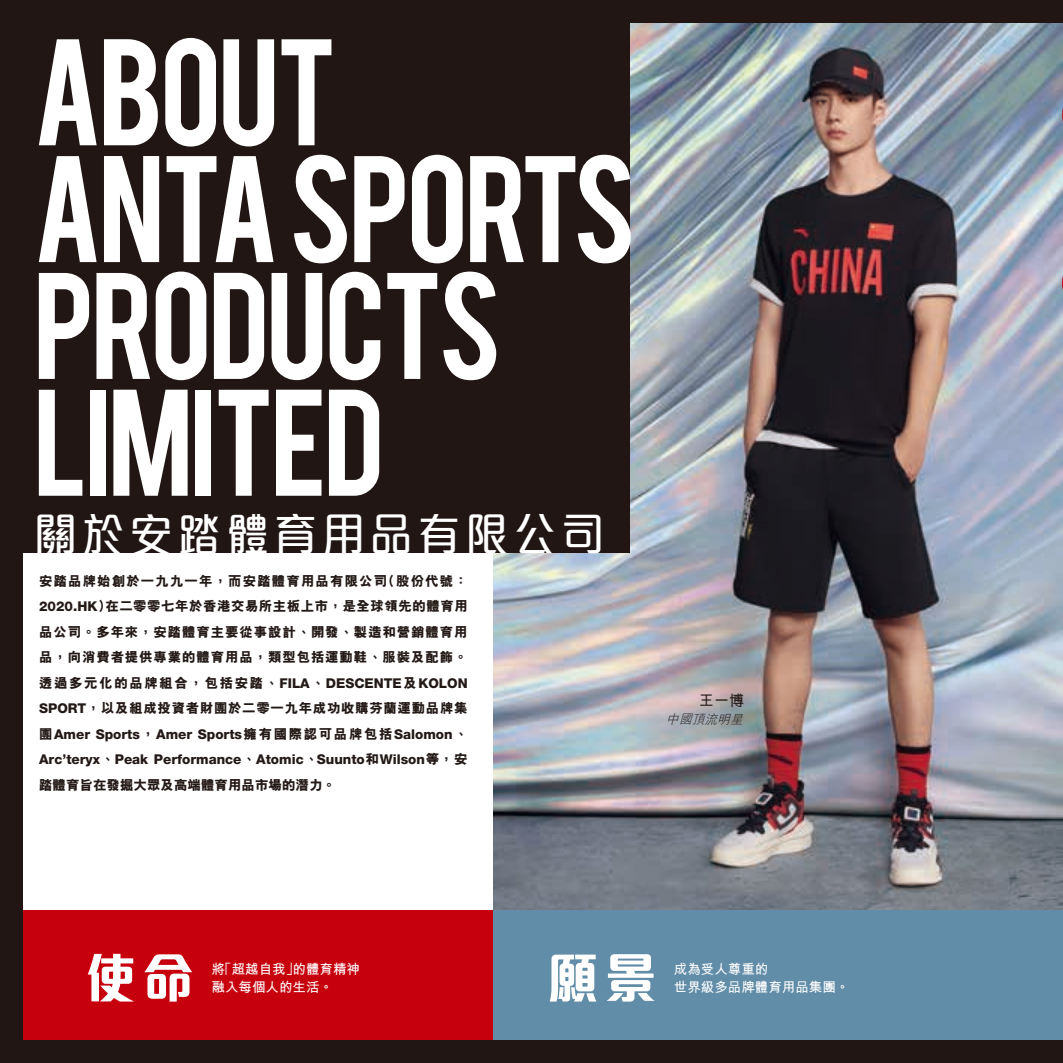
<style>
.page{position:relative;width:1063px;height:1063px;background:#fff}
.page>*{position:absolute;margin:0;border:0;box-sizing:border-box;transform-origin:0 0}
.t1{font:119.1px/116.9px "Bebas";letter-spacing:-.03em;color:#fff}
.t2{font:800 54px "M Elle HK";color:#fff;scale:.95 1}
.t3{font:500 45px "M Elle HK";letter-spacing:.12em;color:#fff;scale:.95 1}
.t4{font:700 15px "M Hei HK";color:#231916}
.t5{font:800 13.5px/25.5px "M Hei HK";letter-spacing:.045em;color:#231916;text-align:justify}
.t6{font:800 13.5px/25.5px "Helvetica Neue LT Std";color:#231916}
.t7{font:700 13.5px/18px "M Hei HK";color:#fff}
.t8{font:800 13.5px "M Hei HK";color:#231916}
.t9{font:italic 300 12.75px "M Hei HK";color:#231916}
.s1{font-size:45.75px}
.s2{font-family:"Helvetica Neue LT Std"}
.s3{font-family:"M Hei HK"}
</style>
<div class="page">
<img style="left:493px;top:22px;width:570px;height:888px">
<div style="left:17px;top:0;width:613px;height:553px;background:#211614"></div>
<div style="left:18px;top:910px;width:475px;height:136px;background:#c7000d"></div>
<div style="left:493px;top:910px;width:570px;height:136px;background:#618da8"></div>
<div style="left:0;top:0;width:1063px;height:22px;background:#211614"></div>
<div style="left:0;top:1041px;width:1063px;height:22px;background:#211614"></div>
<div style="left:0;top:0;width:22px;height:1063px;background:#211614"></div>
<h1 class="t1" style="left:33px;top:26px;width:604px">ABOUT<br>ANTA SPORTS<br>PRODUCTS<br>LIMITED</h1>
<h3 class="t3" style="left:34px;top:512px;width:602px">關於安<span class="s1">踏</span>體育用品有限公司</h3>
<p class="t5" style="left:39px;top:568px;width:430px">安踏品牌始創於一九九一年，而安踏體育用品有限公司（股份代號：<span class="s2">2020.HK</span>）在二零零七年於香港交易所主板上市，是全球領先的體育用品公司。多年來，安踏體育主要從事設計、開發、製造和營銷體育用品，向消費者提供專業的體育用品，類型包括運動鞋、服裝及配飾。透過多元化的品牌組合，包括安踏、<span class="s2">FILA</span>、<span class="s2">DESCENTE</span>及<span class="s2">KOLON SPORT</span>，以及組成投資者財團於二零一九年成功收購芬蘭運動品牌集</p>
<p class="t6" style="left:39px;top:721px;width:430px"><span class="s3">團</span>Amer Sports<span class="s3">，</span>Amer Sports<span class="s3">擁有國際認可品牌包括</span>Salomon<span class="s3">、<br></span>Arc’teryx<span class="s3">、</span>Peak Performance<span class="s3">、</span>Atomic<span class="s3">、</span>Suunto<span class="s3">和</span>Wilson<span class="s3">等，安</span></p>
<p class="t8" style="left:39px;top:778px;width:298px">踏體育旨在發掘大眾及高端體育用品市場的潛力。</p>
<p class="t4" style="left:699px;top:690px;width:46px">王一博</p>
<p class="t9" style="left:666px;top:713px;width:81px">中國頂流明星</p>
<h2 class="t2" style="left:85px;top:952px;width:116px">使命</h2>
<p class="t7" style="left:212px;top:959px;width:150px">將「超越自我」的體育精神融入每個人的生活。</p>
<h2 class="t2" style="left:547px;top:952px;width:116px">願景</h2>
<p class="t7" style="left:674px;top:959px;width:177px">成為受人尊重的<br>世界級多品牌體育用品集團。</p>
</div>
